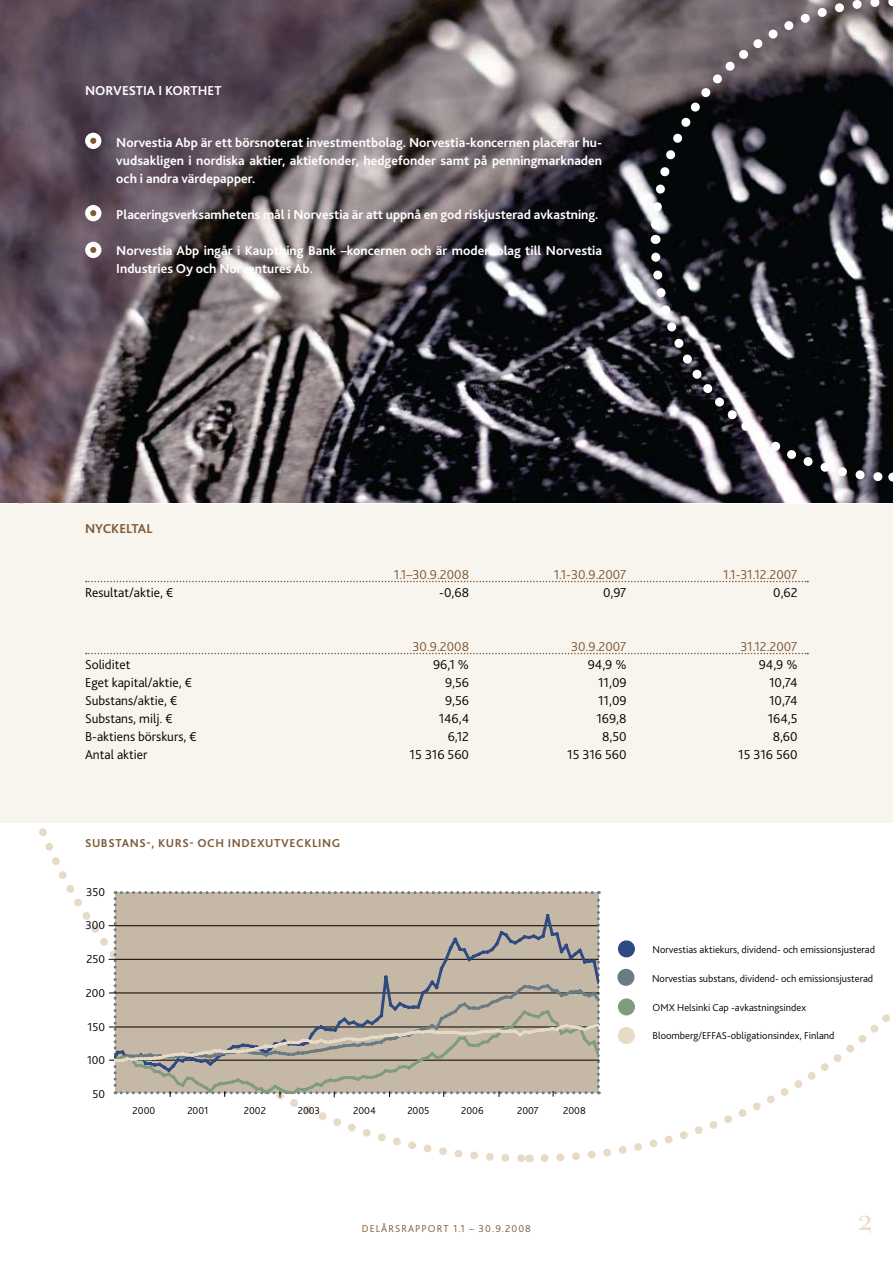
<style>
.page{position:relative;width:893px;height:1263px;background:#fff}
.page>*{position:absolute;margin:0;border:0;box-sizing:border-box;transform-origin:0 0}
.t1{font:36px "Filosofia Grand OT";color:#e7dac6}
.t2{font:700 13.5px/18px "Bliss 2";color:#fff;text-align:justify}
.t3{font:300 13.5px "Bliss 2";color:#000}
.t4{font:300 13.5px "Bliss 2";color:#7e5935}
.t5{font:700 13.5px "Bliss 2";color:#7e5935}
.t6{font:700 12px "Bliss 2";letter-spacing:.05em;color:#7e5935}
.t7{font:300 12px "Bliss 2";color:#000}
.t8{font:300 10.5px "Bliss 2";color:#000}
.t9{font:300 10.5px "Bliss 2";letter-spacing:.1em;color:#7e5935}
</style>
<div class="page">
<svg style="left:537px;top:822px;width:356px;height:340px"></svg>
<svg style="left:0;top:822px;width:529px;height:341px"></svg>
<img style="left:0;top:0;width:893px;height:503px">
<div style="left:0;top:504px;width:893px;height:318px;background:#f8f4ee"></div>
<svg style="left:86px;top:581px;width:722px;height:1px"></svg>
<svg style="left:86px;top:653px;width:722px;height:1px"></svg>
<div style="left:85px;top:133px;width:16px;height:16px;background:#fff;border-radius:50%"></div>
<svg style="left:90px;top:138px;width:6px;height:6px"></svg>
<div style="left:85px;top:205px;width:16px;height:16px;background:#fff;border-radius:50%"></div>
<svg style="left:90px;top:210px;width:6px;height:6px"></svg>
<div style="left:85px;top:242px;width:16px;height:16px;background:#fff;border-radius:50%"></div>
<svg style="left:90px;top:247px;width:6px;height:6px"></svg>
<svg style="left:646px;top:0;width:239px;height:240px"></svg>
<svg style="left:646px;top:248px;width:247px;height:238px"></svg>
<svg style="left:892px;top:0;width:1px;height:244px"></svg>
<div style="left:619px;top:941px;width:15px;height:16px;background:#2e4a81;border-radius:50%"></div>
<div style="left:618px;top:940px;width:17px;height:17px;border:2px solid #2e4a81;border-radius:50%"></div>
<div style="left:619px;top:999px;width:15px;height:16px;background:#7f9c7d;border-radius:50%"></div>
<div style="left:618px;top:998px;width:17px;height:17px;border:2px solid #7f9c7d;border-radius:50%"></div>
<div style="left:618px;top:969px;width:16px;height:16px;background:#6b7b84;border-radius:50%"></div>
<div style="left:617px;top:969px;width:17px;height:17px;border:2px solid #6b7b84;border-radius:50%"></div>
<div style="left:619px;top:1028px;width:15px;height:15px;background:#e7dac6;border-radius:50%"></div>
<div style="left:618px;top:1027px;width:17px;height:17px;border:2px solid #e7dac6;border-radius:50%"></div>
<hr style="left:109px;top:1060px;width:490px;height:1px;background:#000">
<hr style="left:109px;top:1027px;width:489px;height:1px;background:#000">
<hr style="left:109px;top:993px;width:490px;height:1px;background:#000">
<hr style="left:109px;top:959px;width:490px;height:1px;background:#000">
<hr style="left:109px;top:925px;width:489px;height:1px;background:#000">
<svg style="left:114px;top:891px;width:486px;height:206px"></svg>
<p class="t2" style="left:85px;top:81px;width:138px">Norvestia i korthet</p>
<p class="t2" style="left:116px;top:133px;width:487px">Norvestia Abp är ett börsnoterat investmentbolag. Norvestia-koncernen placerar hu&shy;vudsakligen i nordiska aktier, aktiefonder, hedgefonder samt på penningmarknaden och i andra värdepapper.</p>
<p class="t2" style="left:116px;top:205px;width:483px">Placeringsverksamhetens mål i Norvestia är att uppnå en god riskjusterad avkastning.</p>
<p class="t2" style="left:116px;top:241px;width:487px">Norvestia Abp ingår i Kaupthing Bank –koncernen och är moderbolag till Norvestia<br>I ndustries Oy och Norventures Ab.</p>
<p class="t5" style="left:85px;top:520px;width:68px">NyckeltaL</p>
<p class="t4" style="left:394px;top:566px;width:77px">1.1–30.9.2008</p>
<p class="t4" style="left:554px;top:566px;width:74px">1.1-30.9.2007</p>
<p class="t4" style="left:723px;top:566px;width:76px">1.1-31.12.2007</p>
<p class="t3" style="left:85px;top:584px;width:89px">Resultat/aktie, €</p>
<p class="t3" style="left:439px;top:584px;width:31px">-0,68</p>
<p class="t3" style="left:603px;top:584px;width:25px">0,97</p>
<p class="t3" style="left:773px;top:584px;width:26px">0,62</p>
<p class="t4" style="left:412px;top:638px;width:58px">30.9.2008</p>
<p class="t4" style="left:571px;top:638px;width:57px">30.9.2007</p>
<p class="t4" style="left:740px;top:638px;width:59px">31.12.2007</p>
<p class="t3" style="left:85px;top:656px;width:47px">Soliditet</p>
<p class="t3" style="left:433px;top:656px;width:37px">96,1 %</p>
<p class="t3" style="left:588px;top:656px;width:40px">94,9 %</p>
<p class="t3" style="left:759px;top:656px;width:40px">94,9 %</p>
<p class="t3" style="left:85px;top:674px;width:108px">Eget kapital/aktie, €</p>
<p class="t3" style="left:445px;top:674px;width:26px">9,56</p>
<p class="t3" style="left:598px;top:674px;width:30px">11,09</p>
<p class="t3" style="left:769px;top:674px;width:30px">10,74</p>
<p class="t3" style="left:85px;top:692px;width:94px">Substans/aktie, €</p>
<p class="t3" style="left:445px;top:692px;width:26px">9,56</p>
<p class="t3" style="left:598px;top:692px;width:30px">11,09</p>
<p class="t3" style="left:769px;top:692px;width:30px">10,74</p>
<p class="t3" style="left:85px;top:710px;width:89px">Substans, milj. €</p>
<p class="t3" style="left:439px;top:710px;width:32px">146,4</p>
<p class="t3" style="left:596px;top:710px;width:32px">169,8</p>
<p class="t3" style="left:768px;top:710px;width:31px">164,5</p>
<p class="t3" style="left:85px;top:728px;width:113px">B-aktiens börskurs, €</p>
<p class="t3" style="left:448px;top:728px;width:23px">6,12</p>
<p class="t3" style="left:602px;top:728px;width:26px">8,50</p>
<p class="t3" style="left:773px;top:728px;width:26px">8,60</p>
<p class="t3" style="left:85px;top:746px;width:64px">Antal aktier</p>
<p class="t3" style="left:410px;top:746px;width:61px">15 316 560</p>
<p class="t3" style="left:567px;top:746px;width:61px">15 316 560</p>
<p class="t3" style="left:738px;top:746px;width:61px">15 316 560</p>
<p class="t6" style="left:85px;top:836px;width:257px">Substans-, kurs- och in dexutvecklin g</p>
<p class="t7" style="left:86px;top:884px;width:21px">350</p>
<p class="t7" style="left:86px;top:918px;width:21px">300</p>
<p class="t7" style="left:86px;top:951px;width:20px">250</p>
<p class="t7" style="left:86px;top:985px;width:21px">200</p>
<p class="t7" style="left:88px;top:1019px;width:19px">150</p>
<p class="t7" style="left:87px;top:1053px;width:20px">100</p>
<p class="t7" style="left:92px;top:1086px;width:14px">50</p>
<p class="t8" style="left:133px;top:1104px;width:24px">2000</p>
<p class="t8" style="left:187px;top:1104px;width:23px">2001</p>
<p class="t8" style="left:244px;top:1104px;width:24px">2002</p>
<p class="t8" style="left:298px;top:1104px;width:24px">2003</p>
<p class="t8" style="left:353px;top:1104px;width:24px">2004</p>
<p class="t8" style="left:407px;top:1104px;width:24px">2005</p>
<p class="t8" style="left:461px;top:1104px;width:24px">2006</p>
<p class="t8" style="left:517px;top:1104px;width:23px">2007</p>
<p class="t8" style="left:563px;top:1104px;width:24px">2008</p>
<p class="t9" style="left:362px;top:1222px;width:171px">DELÅRSRAPPORT 1.1 – 30.9.2008</p>
<p class="t8" style="left:653px;top:943px;width:224px">Norvestias aktiekurs, dividend- och emissionsjusterad</p>
<p class="t8" style="left:652px;top:972px;width:223px">Norvestias substans, dividend- och emissionsjusterad</p>
<p class="t8" style="left:652px;top:1001px;width:155px">OMX Helsinki Cap -avkastningsindex</p>
<p class="t8" style="left:652px;top:1029px;width:184px">Bloomberg/EFFAS-obligationsindex, Finland</p>
<h1 class="t1" style="left:858px;top:1199px;width:16px">2</h1>
</div>
